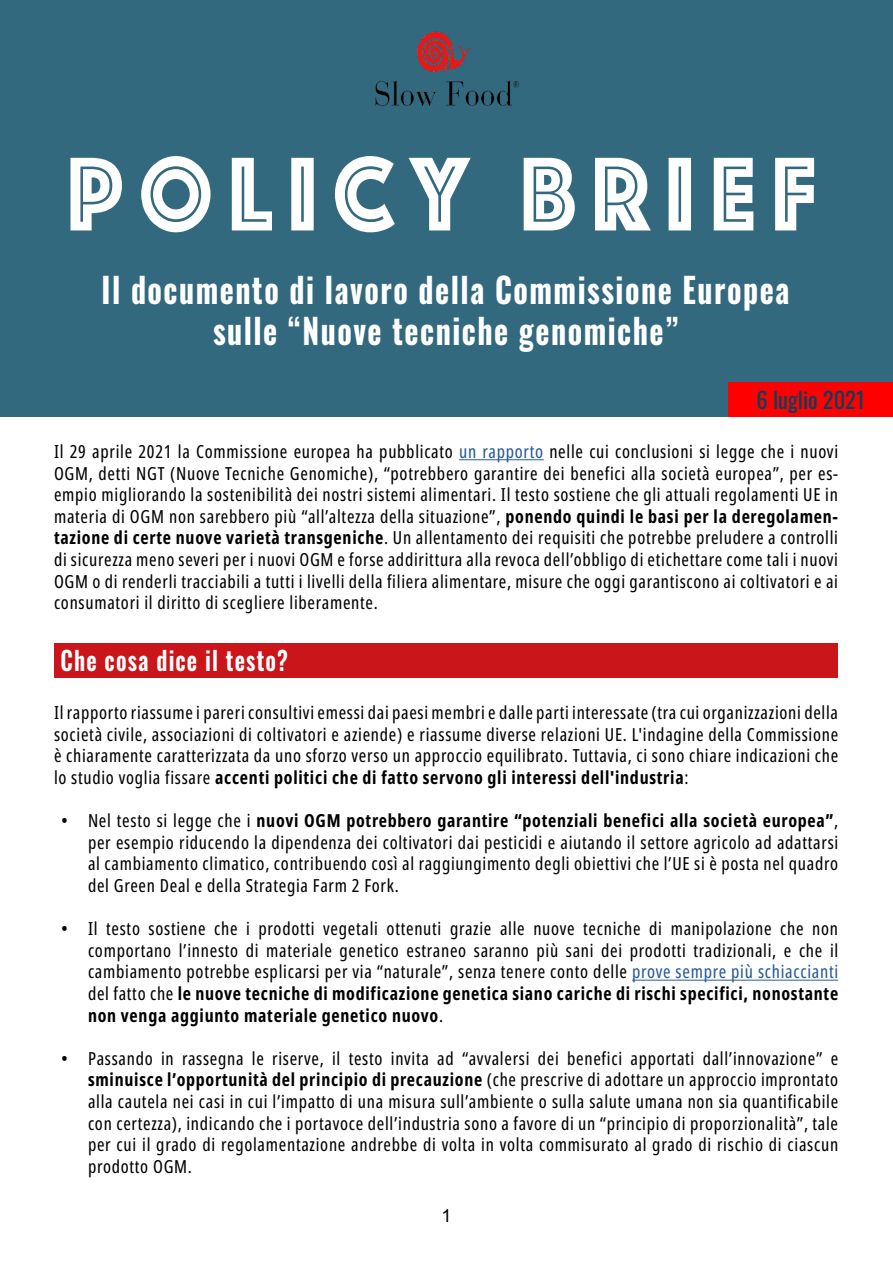
<style>
.page{position:relative;width:893px;height:1263px;background:#fff}
.page>*{position:absolute;margin:0;border:0;box-sizing:border-box;transform-origin:0 0}
.t1{font:108.9px "Phosphate Inline";letter-spacing:.16em;color:#fff;scale:.91 1}
.t2{font:700 34.8px/40.2px "Oswald";letter-spacing:.05em;color:#fff;text-align:center;scale:.86 1}
.t3{font:600 26.1px "Oswald";letter-spacing:.05em;color:#fff;scale:.86 1}
.t4{font:22.5px "Oswald";color:#01445e}
.t5{font:extra-condensed 18px/21.6px "Noto Sans";letter-spacing:.04em;color:#020203;text-align:justify}
.t6{font:18px "Arial";color:#000}
.s1{color:#275b9b}
.s2{font-weight:700}
</style>
<div class="page">
<div style="left:0;top:0;width:893px;height:417px;background:#33697e"></div>
<hr style="left:459px;top:459px;width:85px;height:1px;background:#275b9b">
<img style="left:375px;top:31px;width:145px;height:75px">
<div style="left:54px;top:644px;width:783px;height:34px;background:#ca151a"></div>
<hr style="left:632px;top:980px;width:206px;height:1px;background:#275b9b">
<div style="left:729px;top:382px;width:164px;height:35px;background:#f00"></div>
<h1 class="t1" style="left:67px;top:117px;width:824px">POLICY BRIEF</h1>
<h2 class="t2" style="left:102px;top:272px;width:801px">Il documento di lavoro della Commissione Europea sulle “Nuove tecniche genomiche”</h2>
<p class="t4" style="left:757px;top:380px;width:110px">6 luglio 2021</p>
<p class="t5" style="left:54px;top:441px;width:786px">Il 29 aprile 2021 la Commissione europea ha pubblicato <span class="s1">un rapporto</span> nelle cui conclusioni si legge che i nuovi OGM, detti NGT (Nuove Tecniche Genomiche), “potrebbero garantire dei benefici alla società europea”, per es&shy;empio migliorando la sostenibilità dei nostri sistemi alimentari. Il testo sostiene che gli attuali regolamenti UE in materia di OGM non sarebbero più “all’altezza della situazione”, <span class="s2">ponendo quindi le basi per la deregolamen&shy;tazione di certe nuove varietà transgeniche</span>. Un allentamento dei requisiti che potrebbe preludere a controlli di sicurezza meno severi per i nuovi OGM e forse addirittura alla revoca dell’obbligo di etichettare come tali i nuovi OGM o di renderli tracciabili a tutti i livelli della filiera alimentare, misure che oggi garantiscono ai coltivatori e ai consumatori il diritto di scegliere liberamente.</p>
<h3 class="t3" style="left:61px;top:647px;width:266px">Che cosa dice il testo?</h3>
<p class="t5" style="left:54px;top:702px;width:786px">Il rapporto riassume i pareri consultivi emessi dai paesi membri e dalle parti interessate (tra cui organizzazioni della società civile, associazioni di coltivatori e aziende) e riassume diverse relazioni UE. L'indagine della Commissione è chiaramente caratterizzata da uno sforzo verso un approccio equilibrato. Tuttavia, ci sono chiare indicazioni che lo studio voglia fissare <span class="s2">accenti politici che di fatto servono gli interessi dell'industria</span>:</p>
<p class="t5" style="left:88px;top:810px;width:752px;text-indent:-27px">• Nel testo si legge che i <span class="s2">nuovi OGM potrebbero garantire “potenziali benefici alla società europea”</span>, per esempio riducendo la dipendenza dei coltivatori dai pesticidi e aiutando il settore agricolo ad adattarsi al cambiamento climatico, contribuendo così al raggiungimento degli obiettivi che l’UE si è posta nel quadro del Green Deal e della Strategia Farm 2 Fork.</p>
<p class="t5" style="left:88px;top:918px;width:752px;text-indent:-27px">• Il testo sostiene che i prodotti vegetali ottenuti grazie alle nuove tecniche di manipolazione che non comportano l’innesto di materiale genetico estraneo saranno più sani dei prodotti tradizionali, e che il cambiamento potrebbe esplicarsi per via “naturale”, senza tenere conto delle <span class="s1">prove sempre più schiaccianti </span>del fatto che <span class="s2">le nuove tecniche di modificazione genetica siano cariche di rischi specifici, nonostante non venga aggiunto materiale genetico nuovo</span>.</p>
<p class="t5" style="left:88px;top:1048px;width:752px;text-indent:-27px">• Passando in rassegna le riserve, il testo invita ad “avvalersi dei benefici apportati dall’innovazione” e <span class="s2">sminuisce l’opportunità del principio di precauzione</span> (che prescrive di adottare un approccio improntato alla cautela nei casi in cui l’impatto di una misura sull’ambiente o sulla salute umana non sia quantificabile con certezza), indicando che i portavoce dell’industria sono a favore di un “principio di proporzionalità”, tale per cui il grado di regolamentazione andrebbe di volta in volta commisurato al grado di rischio di ciascun prodotto OGM.</p>
<p class="t6" style="left:441px;top:1204px;width:12px">1</p>
</div>
